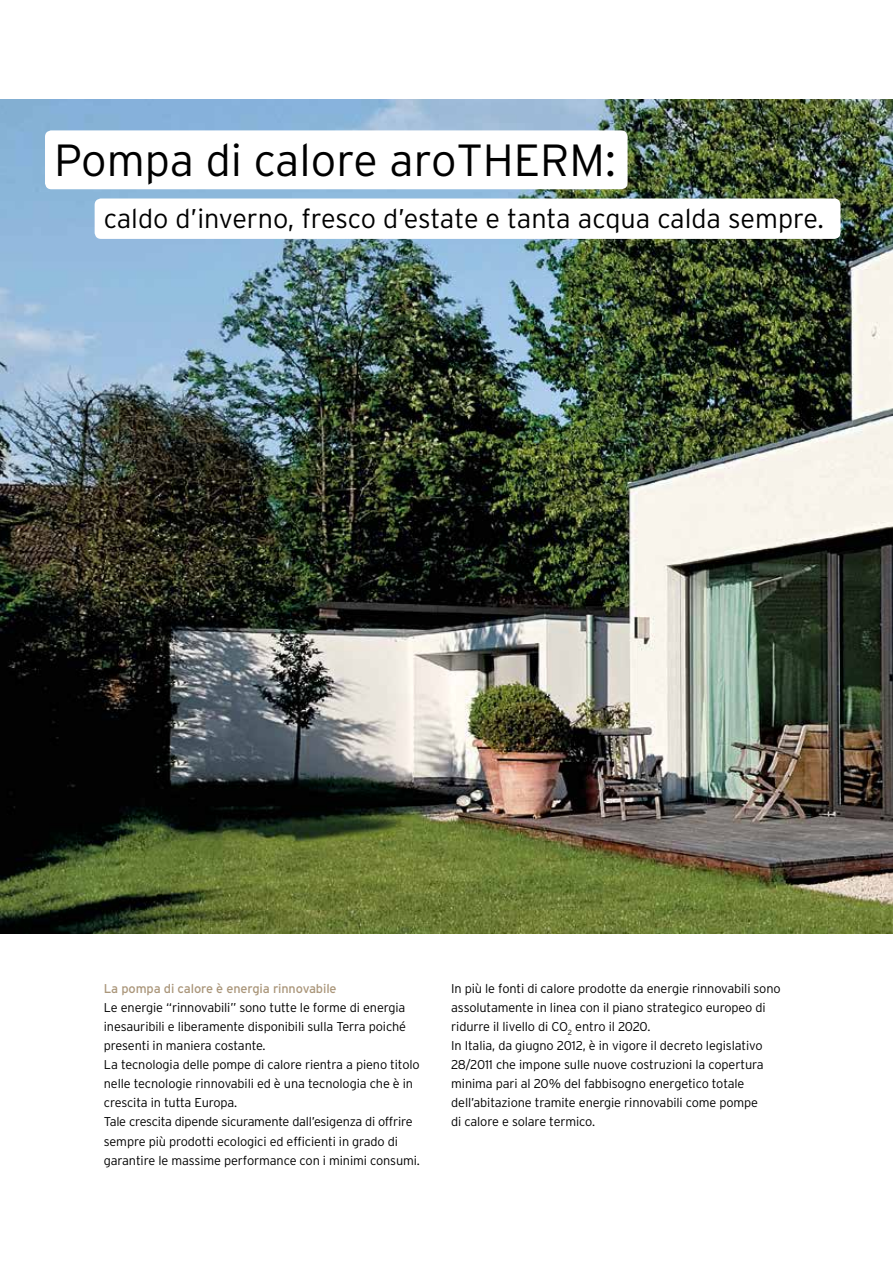
<style>
.page{position:relative;width:893px;height:1263px;background:#fff}
.page>*{position:absolute;margin:0;border:0;box-sizing:border-box;transform-origin:0 0}
.t1{font:300 45px "Interstate";color:#000}
.t2{font:300 27px "Interstate";color:#000}
.t3{font:300 12.75px/19.2px "Interstate OT";letter-spacing:-.01em;color:#000}
.t4{font:12.75px "Interstate OT";letter-spacing:-.01em;color:#aa967a}
</style>
<div class="page">
<img style="left:0;top:99px;width:893px;height:835px">
<div style="left:95px;top:198px;width:745px;height:41px;background:#fff;border-radius:6px"></div>
<div style="left:45px;top:130px;width:583px;height:59px;background:#fff;border-radius:6px"></div>
<h1 class="t1" style="left:54px;top:134px;width:563px">Pompa di calore aroTHERM:</h1>
<h2 class="t2" style="left:104px;top:203px;width:721px">caldo d’inverno, fresco d’estate e tanta acqua calda sempre.</h2>
<p class="t4" style="left:104px;top:981px;width:234px">La pompa di calore è energia rinnovabile</p>
<p class="t3" style="left:104px;top:997px;width:318px">Le energie “rinnovabili” sono tutte le forme di energia inesauribili e liberamente disponibili sulla Terra poiché presenti in maniera costante.<br>La tecnologia delle pompe di calore rientra a pieno titolo nelle tecnologie rinnovabili ed è una tecnologia che è in crescita in tutta Europa.<br>Tale crescita dipende sicuramente dall’esigenza di offrire sempre più prodotti ecologici ed efficienti in grado di garantire le massime performance con i minimi consumi.</p>
<p class="t3" style="left:451px;top:978px;width:331px">In più le fonti di calore prodotte da energie rinnovabili sono assolutamente in linea con il piano strategico europeo di ridurre il livello di CO<sub>2</sub> entro il 2020.<br>In Italia, da giugno 2012, è in vigore il decreto legislativo 28/2011 che impone sulle nuove costruzioni la copertura minima pari al 20% del fabbisogno energetico totale dell’abitazione tramite energie rinnovabili come pompe<br>di calore e solare termico.</p>
</div>
